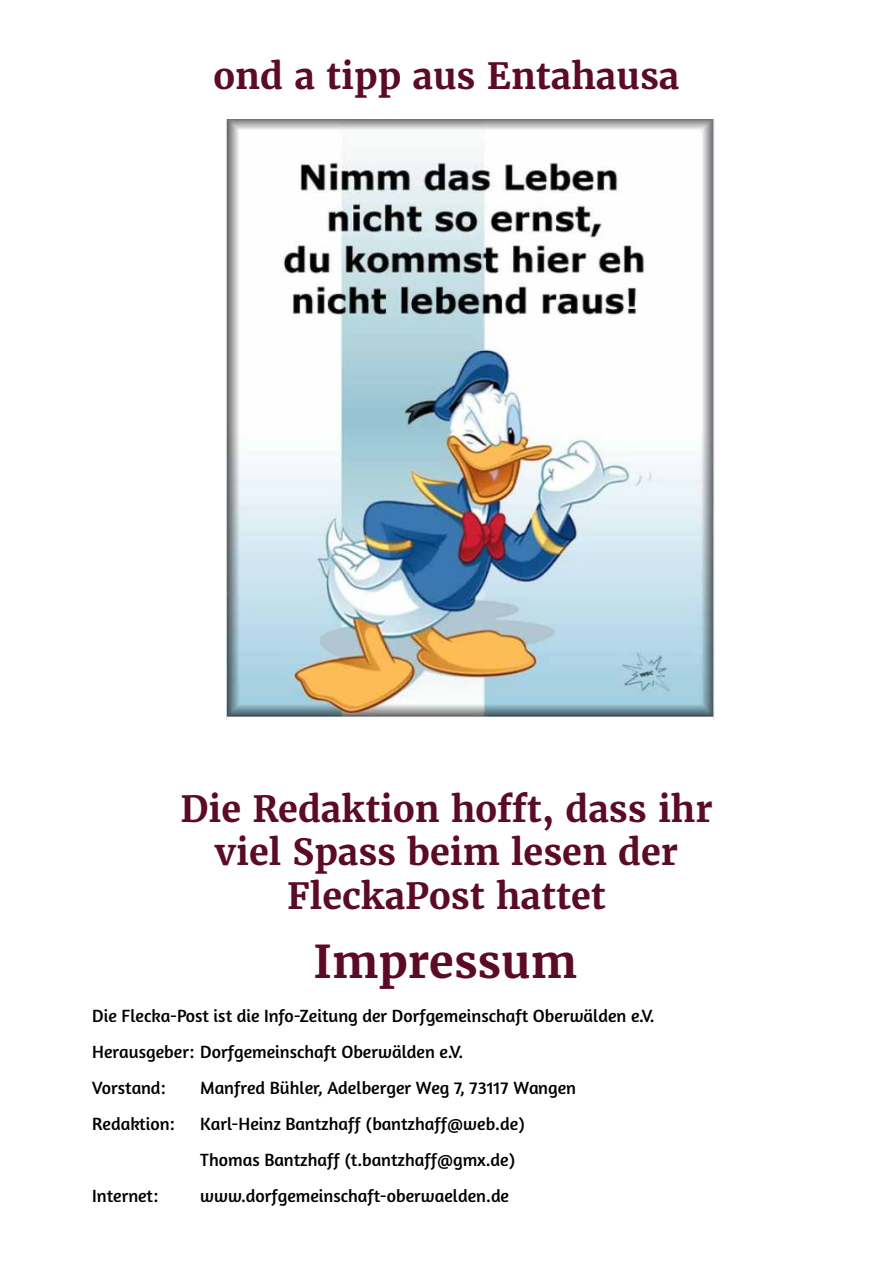
<style>
.page{position:relative;width:893px;height:1263px;background:#fff}
.page>*{position:absolute;margin:0;border:0;box-sizing:border-box;transform-origin:0 0}
.t1{font:700 45px "Merriweather";color:#5b0a27}
.t2{font:700 36px/43.2px "Merriweather";color:#5b0a27;text-align:center}
.t3{font:18px/36px "Amaranth";color:#000}
</style>
<div class="page">
<img style="left:227px;top:119px;width:487px;height:601px">
<h2 class="t2" style="left:214px;top:55px;width:467px">ond a tipp aus Entahausa</h2>
<h2 class="t2" style="left:180px;top:787px;width:534px">Die Redaktion hofft, dass ihr viel Spass beim lesen der<br>FleckaPost hattet</h2>
<h1 class="t1" style="left:313px;top:933px;width:265px">Impressum</h1>
<p class="t3" style="left:92px;top:997px;width:564px">Die Flecka-Post ist die Info-Zeitung der Dorfgemeinschaft Oberwälden e.V.<br>Herausgeber: Dorfgemeinschaft Oberwälden e.V.<br>Vorstand:</p>
<p class="t3" style="left:200px;top:1069px;width:377px">Manfred Bühler, Adelberger Weg 7, 73117 Wangen</p>
<p class="t3" style="left:92px;top:1105px;width:84px">Redaktion:</p>
<p class="t3" style="left:200px;top:1105px;width:326px">Karl-Heinz Bantzhaff (bantzhaff@web.de)<br>Thomas Bantzhaff (t.bantzhaff@gmx.de)</p>
<p class="t3" style="left:92px;top:1177px;width:68px">Internet:</p>
<p class="t3" style="left:200px;top:1177px;width:310px">www.dorfgemeinschaft-oberwaelden.de</p>
</div>
